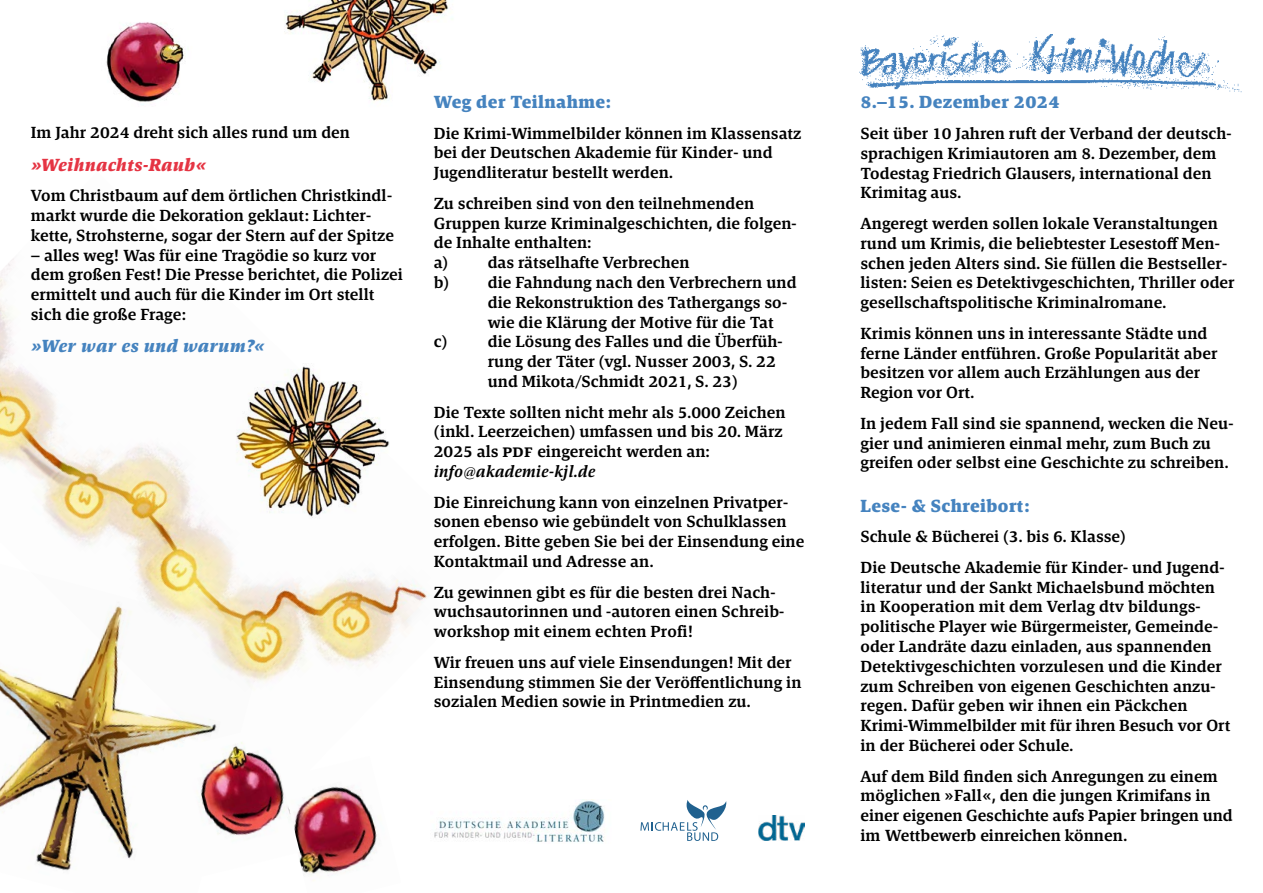
<style>
.page{position:relative;width:1263px;height:893px;background:#fff}
.page>*{position:absolute;margin:0;border:0;box-sizing:border-box;transform-origin:0 0}
.t1{font:800 18px "Askan";letter-spacing:.025em;color:#4583bf}
.t2{font:italic 800 18px "Askan";letter-spacing:.025em;color:#4583bf}
.t3{font:italic 800 18px "Askan";letter-spacing:.025em;color:#e53443}
.t4{font:600 16.5px/19.8px "Askan";letter-spacing:.005em;color:#000}
.s1{font-size:18px}
.s2{font-style:italic}
</style>
<div class="page">
<img style="left:0;top:258px;width:430px;height:424px">
<img style="left:859px;top:34px;width:383px;height:59px">
<img style="left:434px;top:799px;width:171px;height:44px">
<svg style="left:640px;top:800px;width:86px;height:41px"></svg>
<img style="left:0;top:563px;width:266px;height:308px">
<img style="left:300px;top:786px;width:77px;height:95px">
<img style="left:169px;top:725px;width:131px;height:146px">
<img style="left:106px;top:22px;width:78px;height:83px">
<img style="left:226px;top:357px;width:163px;height:170px">
<img style="left:285px;top:0;width:163px;height:101px">
<img style="left:758px;top:815px;width:46px;height:26px">
<p class="t4" style="left:31px;top:123px;width:321px">Im Jahr 2024 dreht sich alles rund um den</p>
<p class="t3" style="left:31px;top:153px;width:177px">»Weihnachts-Raub«</p>
<p class="t4" style="left:31px;top:186px;width:365px">Vom Christbaum auf dem örtlichen Christkindl&shy;markt wurde die Dekoration geklaut: Lichter&shy;kette, Strohsterne, sogar der Stern auf der Spitze</p>
<p class="t4" style="left:31px;top:245px;width:374px">– alles weg! Was für eine Tragödie so kurz vor dem großen Fest! Die Presse berichtet, die Polizei ermittelt und auch für die Kinder im Ort stellt sich die große Frage:</p>
<p class="t2" style="left:31px;top:335px;width:235px">»Wer war es und warum?«</p>
<p class="t1" style="left:434px;top:90px;width:178px">Weg der Teilnahme:</p>
<p class="t4" style="left:434px;top:123px;width:369px">Die Krimi-Wimmelbilder können im Klassensatz bei der Deutschen Akademie für Kinder- und<br>Jugendliteratur bestellt werden.</p>
<p class="t4" style="left:434px;top:193px;width:322px">Zu schreiben sind von den teilnehmenden</p>
<p class="t4" style="left:434px;top:213px;width:364px">Gruppen kurze Kriminalgeschichten, die folgen-</p>
<p class="t4" style="left:434px;top:233px;width:159px">de Inhalte enthalten:</p>
<p class="t4" style="left:434px;top:253px;width:257px">a) das rätselhafte Verbrechen</p>
<p class="t4" style="left:434px;top:272px;width:364px">b) die Fahndung nach den Verbrechern und</p>
<p class="t4" style="left:488px;top:292px;width:301px">die Rekonstruktion des Tathergangs so-</p>
<p class="t4" style="left:488px;top:312px;width:287px">wie die Klärung der Motive für die Tat</p>
<p class="t4" style="left:434px;top:332px;width:15px">c)</p>
<p class="t4" style="left:488px;top:332px;width:296px">die Lösung des Falles und die Überfüh&shy;rung der Täter (vgl. Nusser 2003, S. 22 und Mikota/Schmidt 2021, S. 23)</p>
<p class="t4" style="left:434px;top:402px;width:353px">Die Texte sollten nicht mehr als 5.000 Zeichen (inkl. Leerzeichen) umfassen und bis 20. März 2025 als <span class="s1">pdf</span> eingereicht werden an: <span class="s2">info@akademie-kjl.de</span></p>
<p class="t4" style="left:434px;top:492px;width:372px">Die Einreichung kann von einzelnen Privatper&shy;sonen ebenso wie gebündelt von Schulklassen erfolgen. Bitte geben Sie bei der Einsendung eine Kontaktmail und Adresse an.</p>
<p class="t4" style="left:434px;top:582px;width:352px">Zu gewinnen gibt es für die besten drei Nach&shy;wuchsautorinnen und -autoren einen Schreib&shy;workshop mit einem echten Profi!</p>
<p class="t4" style="left:434px;top:652px;width:369px">Wir freuen uns auf viele Einsendungen! Mit der<br>Einsendung stimmen Sie der Veröffentlichung in sozialen Medien sowie in Printmedien zu.</p>
<p class="t1" style="left:860px;top:91px;width:201px">8.–15. Dezember 2024</p>
<p class="t4" style="left:860px;top:123px;width:373px">Seit über 10 Jahren ruft der Verband der deutsch&shy;sprachigen Krimiautoren am 8. Dezember, dem Todestag Friedrich Glausers, international den Krimitag aus.</p>
<p class="t4" style="left:860px;top:213px;width:376px">Angeregt werden sollen lokale Veranstaltungen rund um Krimis, die beliebtester Lesestoff Men&shy;schen jeden Alters sind. Sie füllen die Bestseller&shy;listen: Seien es Detektivgeschichten, Thriller oder gesellschaftspolitische Kriminalromane.</p>
<p class="t4" style="left:860px;top:323px;width:359px">Krimis können uns in interessante Städte und ferne Länder entführen. Große Popularität aber besitzen vor allem auch Erzählungen aus der Region vor Ort.</p>
<p class="t4" style="left:860px;top:413px;width:374px">In jedem Fall sind sie spannend, wecken die Neu&shy;gier und animieren einmal mehr, zum Buch zu greifen oder selbst eine Geschichte zu schreiben.</p>
<p class="t1" style="left:860px;top:494px;width:170px">Lese- &amp; Schreibort:</p>
<p class="t4" style="left:860px;top:521px;width:365px;line-height:30.6px">Schule &amp; Bücherei (3. bis 6. Klasse)<br>Die Deutsche Akademie für Kinder- und Jugend-</p>
<p class="t4" style="left:860px;top:577px;width:371px">literatur und der Sankt Michaelsbund möchten in Kooperation mit dem Verlag dtv bildungs&shy;politische Player wie Bürgermeister, Gemeinde&shy;oder Landräte dazu einladen, aus spannenden Detektivgeschichten vorzulesen und die Kinder zum Schreiben von eigenen Geschichten anzu&shy;regen. Dafür geben wir ihnen ein Päckchen Krimi-Wimmelbilder mit für ihren Besuch vor Ort in der Bücherei oder Schule.</p>
<p class="t4" style="left:860px;top:766px;width:374px">Auf dem Bild finden sich Anregungen zu einem möglichen »Fall«, den die jungen Krimifans in einer eigenen Geschichte aufs Papier bringen und im Wettbewerb einreichen können.</p>
</div>
